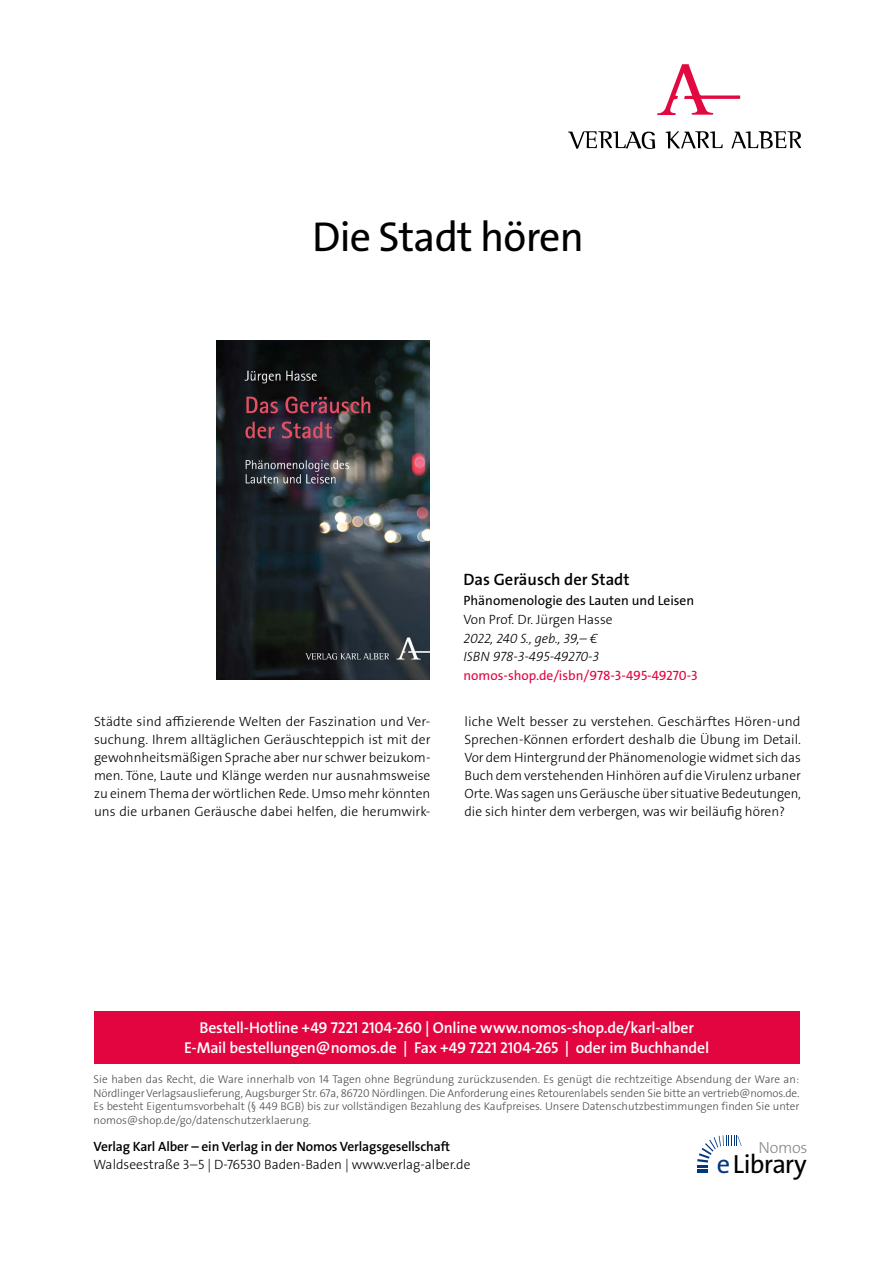
<style>
.page{position:relative;width:893px;height:1263px;background:#fff}
.page>*{position:absolute;margin:0;border:0;box-sizing:border-box;transform-origin:0 0}
.t1{font:42px "The Sans Os F";letter-spacing:-.02em;color:#000}
.t2{font:26.4px "The Sans Os F";letter-spacing:-.03em;color:#000}
.t3{font:600 16.5px "The Sans Os F";color:#000}
.t4{font:300 16.2px "The Sans Os F";letter-spacing:-.02em;color:#87888a}
.t5{font:600 15.75px/21px "The Sans Os F";letter-spacing:-.015em;color:#fff;text-align:center}
.t6{font:300 13.5px/18px "The Sans Os F";color:#000;text-align:justify}
.t7{font:600 13.5px "The Sans Os F";letter-spacing:-.01em;color:#000}
.t8{font:italic 300 13.5px/17.2px "The Sans Os F";letter-spacing:-.005em;color:#000}
.t9{font:13.5px "The Sans Os F";color:#e20540}
.t10{font:13.5px "The Sans Os F";color:#000}
.t11{font:300 11.25px/13.5px "The Sans Os F";color:#4b4b4d;text-align:justify}
.s1{color:#003882}
</style>
<div class="page">
<div style="left:94px;top:1011px;width:705px;height:52px;background:#e20540"></div>
<svg style="left:697px;top:1135px;width:45px;height:38px"></svg>
<svg style="left:657px;top:64px;width:83px;height:51px"></svg>
<svg style="left:568px;top:131px;width:87px;height:18px"></svg>
<svg style="left:665px;top:131px;width:58px;height:17px"></svg>
<svg style="left:731px;top:131px;width:70px;height:17px"></svg>
<img style="left:216px;top:340px;width:214px;height:339px">
<h1 class="t1" style="left:312px;top:220px;width:273px">Die Stadt hören</h1>
<p class="t3" style="left:463px;top:569px;width:168px">Das Geräusch der Stadt</p>
<p class="t10" style="left:463px;top:595px;width:232px">Phänomenologie des Lauten und Leisen</p>
<p class="t6" style="left:463px;top:611px;width:151px">Von Prof. Dr. Jürgen Hasse</p>
<p class="t8" style="left:463px;top:631px;width:137px">2022, 240 S., geb., 39,– €<br>ISBN 978-3-495-49270-3</p>
<p class="t9" style="left:463px;top:670px;width:236px">nomos-shop.de/isbn/978-3-495-49270-3</p>
<p class="t6" style="left:94px;top:713px;width:338px">Städte sind affizierende Welten der Faszination und Ver&shy;suchung. Ihrem alltäglichen Geräuschteppich ist mit der gewohnheitsmäßigen Sprache aber nur schwer beizukom&shy;men. Töne, Laute und Klänge werden nur ausnahmsweise zu einem Thema der wörtlichen Rede. Umso mehr könnten uns die urbanen Geräusche dabei helfen, die herumwirk-</p>
<p class="t6" style="left:464px;top:713px;width:338px">liche Welt besser zu verstehen. Geschärftes Hören-und Sprechen-Können erfordert deshalb die Übung im Detail.<br>Vor dem Hintergrund der Phänomenologie widmet sich das Buch dem verstehenden Hinhören auf die Virulenz urbaner Orte. Was sagen uns Geräusche über situative Bedeutungen, die sich hinter dem verbergen, was wir beiläufig hören?</p>
<p class="t5" style="left:184px;top:1017px;width:526px">Bestell-Hotline +49 7221 2104-260 | Online www.nomos-shop.de/karl-alber<br>E-Mail bestellungen@nomos.de | Fax +49 7221 2104-265 | oder im Buchhandel</p>
<p class="t11" style="left:94px;top:1073px;width:707px">Sie haben das Recht, die Ware innerhalb von 14 Tagen ohne Begründung zurückzusenden. Es genügt die rechtzeitige Absendung der Ware an:<br>Nördlinger Verlagsauslieferung, Augsburger Str. 67a, 86720 Nördlingen. Die Anforderung eines Retourenlabels senden Sie bitte an vertrieb@nomos.de.<br>Es besteht Eigentumsvorbehalt (§ 449 BGB) bis zur vollständigen Bezahlung des Kaufpreises. Unsere Datenschutzbestimmungen finden Sie unter nomos@shop.de/go/datenschutzerklaerung.</p>
<p class="t7" style="left:94px;top:1138px;width:358px">Verlag Karl Alber – ein Verlag in der Nomos Verlagsgesellschaft</p>
<p class="t6" style="left:94px;top:1156px;width:378px">Waldseestraße 3–5 | D-76530 Baden-Baden | www.verlag-alber.de</p>
<h2 class="t2" style="left:717px;top:1153px;width:91px"><span class="s1">e</span>Library</h2>
<p class="t4" style="left:758px;top:1137px;width:51px">Nomos</p>
</div>
